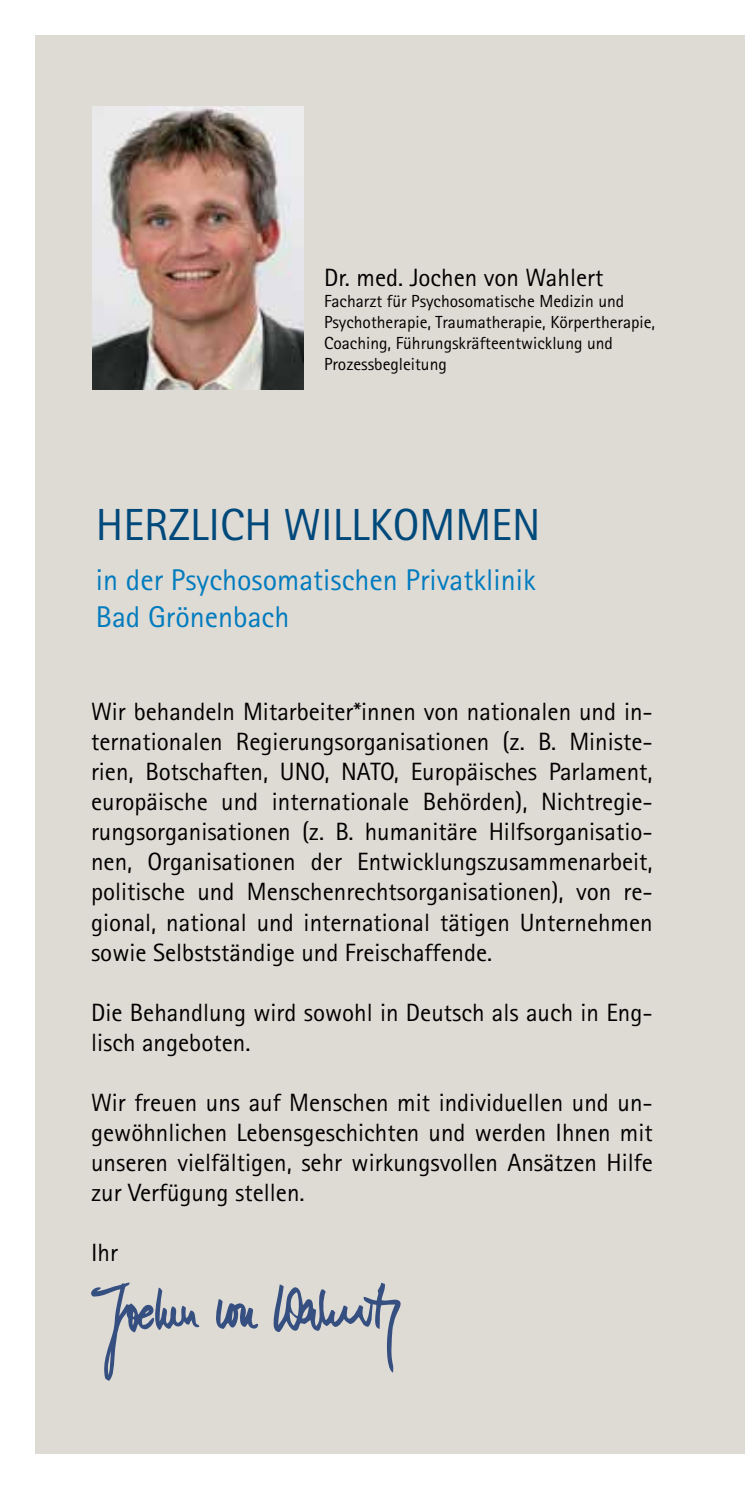
<style>
.page{position:relative;width:745px;height:1489px;background:#fff}
.page>*{position:absolute;margin:0;border:0;box-sizing:border-box;transform-origin:0 0}
.t1{font:45px "Rotis Sans Serif";color:#00497b}
.t2{font:30px/36px "Rotis Sans Serif";color:#007bbe}
.t3{font:25px/30px "Rotis Sans Serif";color:#000;text-align:justify}
.t4{font:17.5px/21px "Rotis Sans Serif";color:#000}
</style>
<div class="page">
<div style="left:35px;top:35px;width:709px;height:1418px;background:#dedad4"></div>
<svg style="left:216px;top:1299px;width:42px;height:30px"></svg>
<svg style="left:273px;top:1282px;width:128px;height:90px"></svg>
<svg style="left:91px;top:1282px;width:108px;height:98px"></svg>
<img style="left:92px;top:107px;width:211px;height:283px">
<p class="t3" style="left:324px;top:262px;width:281px">Dr. med. Jochen von Wahlert</p>
<p class="t4" style="left:324px;top:290px;width:332px">Facharzt für Psychosomatische Medizin und Psychotherapie, Traumatherapie, Körpertherapie, Coaching, Führungskräfteentwicklung und Prozessbegleitung</p>
<h1 class="t1" style="left:96px;top:498px;width:446px">HERZLICH WILLKOMMEN</h1>
<p class="t2" style="left:96px;top:562px;width:441px">in der Psychosomatischen Privatklinik<br>Bad Grönenbach</p>
<p class="t3" style="left:91px;top:696px;width:563px">Wir behandeln Mitarbeiter*innen von nationalen und in&shy;ternationalen Regierungsorganisationen (z. B. Ministe&shy;rien, Botschaften, UNO, NATO, Europäisches Parlament, europäische und internationale Behörden), Nichtregie&shy;rungsorganisationen (z. B. humanitäre Hilfsorganisatio&shy;nen, Organisationen der Entwicklungszusammenarbeit, politische und Menschenrechtsorganisationen), von re&shy;gional, national und international tätigen Unternehmen sowie Selbstständige und Freischaffende.</p>
<p class="t3" style="left:91px;top:996px;width:562px">Die Behandlung wird sowohl in Deutsch als auch in Eng&shy;lisch angeboten.</p>
<p class="t3" style="left:91px;top:1086px;width:563px">Wir freuen uns auf Menschen mit individuellen und un&shy;gewöhnlichen Lebensgeschichten und werden Ihnen mit unseren vielfältigen, sehr wirkungsvollen Ansätzen Hilfe zur Verfügung stellen.</p>
<p class="t3" style="left:91px;top:1236px;width:28px">Ihr</p>
</div>
